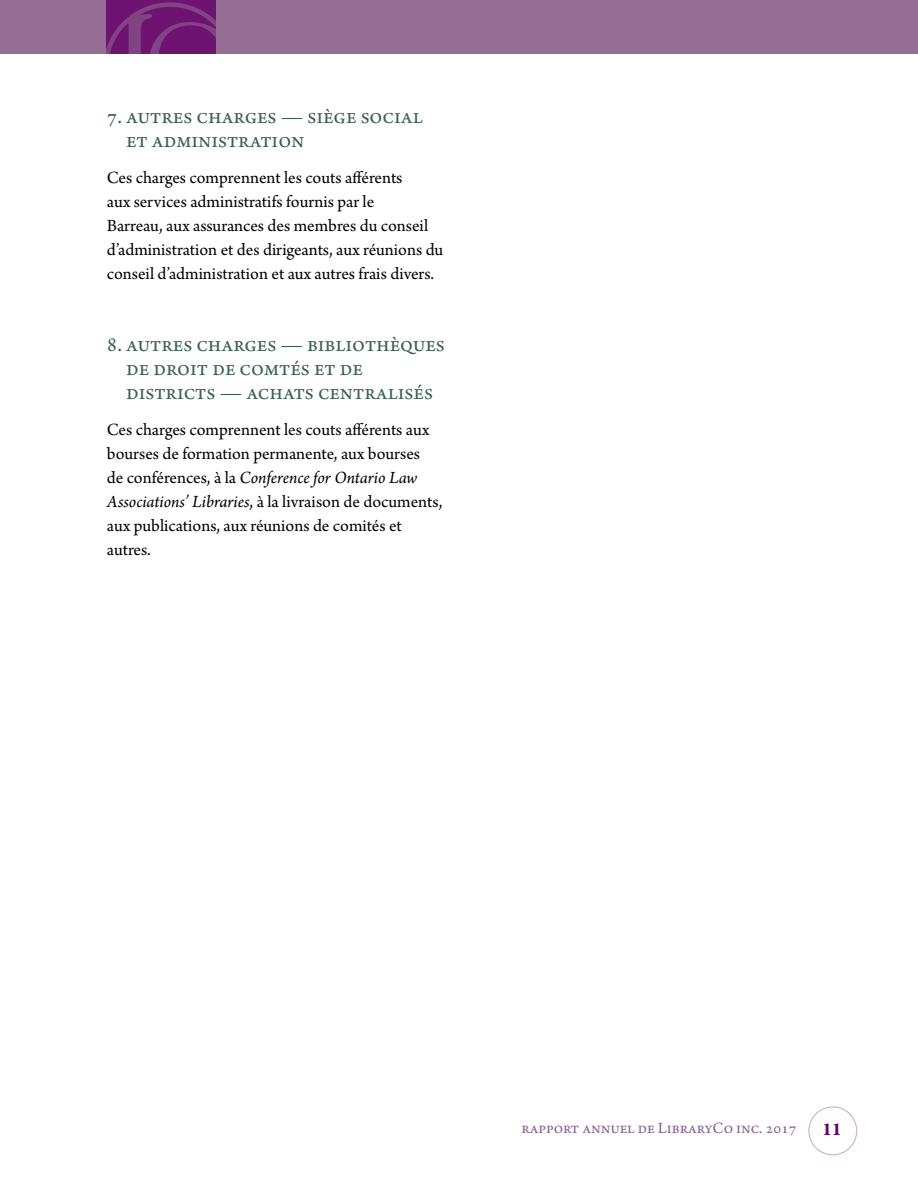
<style>
.page{position:relative;width:918px;height:1188px;background:#fff}
.page>*{position:absolute;margin:0;border:0;box-sizing:border-box;transform-origin:0 0}
.H3_Section_Title{font:22.5px/24px "Arno Pro";color:#396250}
.t1{font:700 19.5px "Arno Pro";color:#640360}
.Body_2{font:18px/24px "Arno Pro";color:#000}
.t2{font:16.5px "Arno Pro";color:#86608f}
.s1{font-style:italic}
</style>
<div class="page">
<div style="left:809px;top:1107px;width:48px;height:48px;border:1px solid #c1a9c7;border-radius:50%"></div>
<div style="left:0;top:0;width:918px;height:54px;background:#956d95"></div>
<svg style="left:107px;top:1px;width:109px;height:53px"></svg>
<h2 class="H3_Section_Title" style="left:126px;top:106px;width:298px;text-indent:-19px">7. Autres charges — Siège social et administration</h2>
<p class="Body_2" style="left:107px;top:167px;width:338px">Ces charges comprennent les couts afférents<br>aux services administratifs fournis par le<br>Barreau, aux assurances des membres du conseil d’administration et des dirigeants, aux réunions du conseil d’administration et aux autres frais divers.</p>
<h2 class="H3_Section_Title" style="left:126px;top:334px;width:320px;text-indent:-19px">8. Autres charges — Bibliothèques de droit de comtés et de districts — achats centralisés</h2>
<p class="Body_2" style="left:107px;top:419px;width:337px">Ces charges comprennent les couts afférents aux bourses de formation permanente, aux bourses<br>de conférences, à la <span class="s1">Conference for Ontario Law Associations’ Libraries</span>, à la livraison de documents, aux publications, aux réunions de comités et autres.</p>
<p class="t2" style="left:521px;top:1118px;width:277px">rapport annuel de LibraryCo Inc. 2017</p>
<p class="t1" style="left:822px;top:1118px;width:21px">11</p>
</div>
